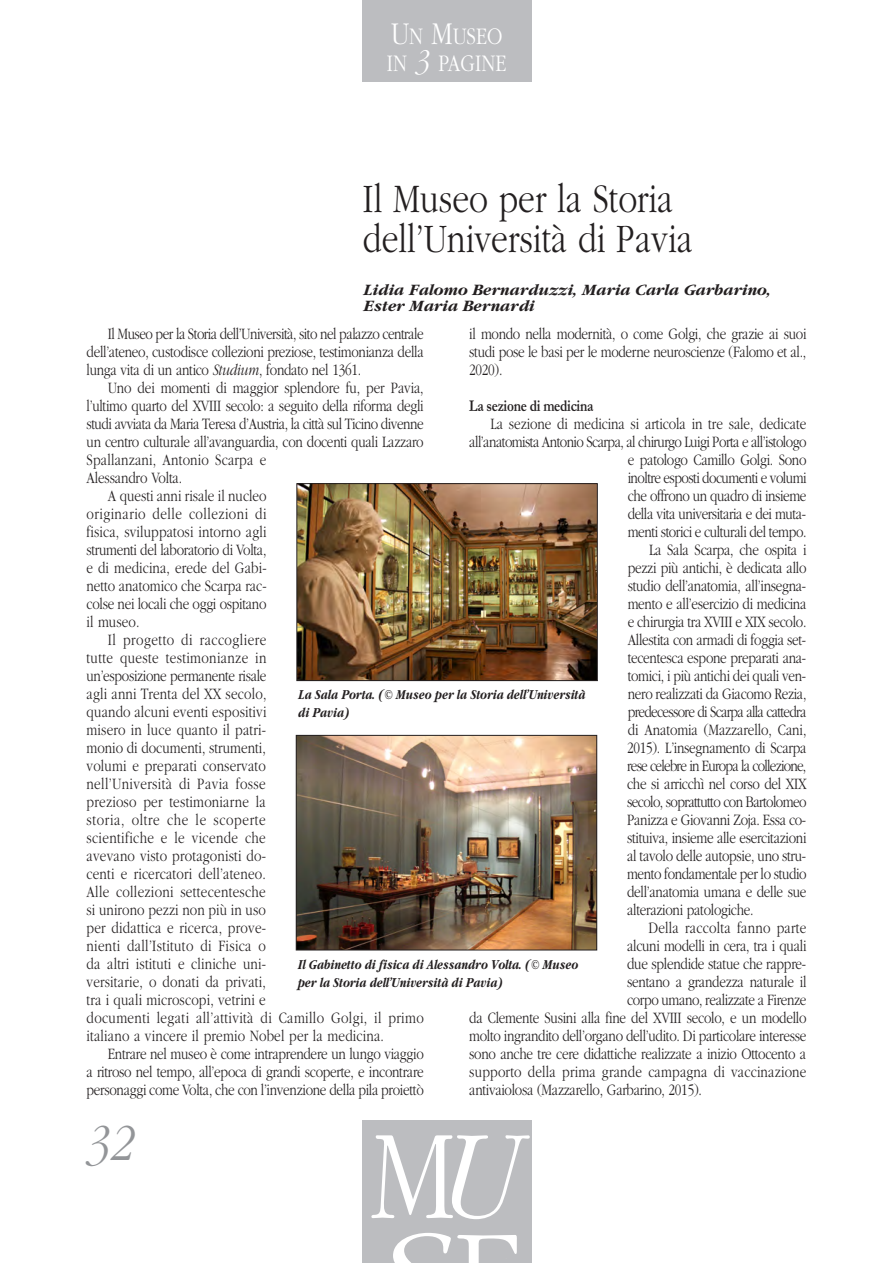
<style>
.page{position:relative;width:893px;height:1263px;background:#fff}
.page>*{position:absolute;margin:0;border:0;box-sizing:border-box;transform-origin:0 0}
.t1{font:300 132px "Garamond";color:#fff;scale:.8 1}
.t2{font:italic 300 54px "Garamond";color:#939598;scale:.8 1}
.t3{font:300 42px "Garamond";color:#231f20;scale:.8 1}
.t4{font:300 24.75px "Garamond";color:#fff;scale:.8 1}
.t5{font:300 16.5px/18px "Garamond";letter-spacing:-.02em;color:#231f20;text-align:justify;scale:.8 1}
.t6{font:300 16.5px/18px "Garamond";letter-spacing:.015em;color:#231f20;scale:.8 1}
.t7{font:italic 700 16.5px "Garamond";color:#231f20}
.t8{font:300 16.5px "Garamond";letter-spacing:.02em;color:#231f20;scale:.8 1}
.t9{font:700 16.5px "Garamond";letter-spacing:-.02em;color:#231f20;scale:.8 1}
.t10{font:italic 700 14.25px/18px "Garamond";color:#231f20;scale:.8 1}
.s1{font-size:33px}
.s2{font-style:italic;font-size:33px}
.s3{font-style:italic}
</style>
<div class="page">
<div style="left:362px;top:0;width:170px;height:82px;background:#bcbdc0"></div>
<div style="left:362px;top:1120px;width:169px;height:143px;background:#bcbdc0"></div>
<img style="left:298px;top:485px;width:298px;height:194px">
<div style="left:296px;top:483px;width:302px;height:198px;border:1px solid #231f20"></div>
<img style="left:298px;top:737px;width:297px;height:211px">
<div style="left:296px;top:735px;width:301px;height:215px;border:1px solid #231f20"></div>
<p class="t4" style="left:391px;top:26px;width:141px"><span class="s1">U</span>N <span class="s1">M</span>USEO</p>
<p class="t4" style="left:387px;top:53px;width:151px">IN <span class="s2">3</span> PAGINE</p>
<p class="t3" style="left:363px;top:183px;width:390px">Il Museo per la Storia</p>
<p class="t3" style="left:363px;top:222px;width:414px">dell’Università di Pavia</p>
<p class="t7" style="left:363px;top:284px;width:409px">Lidia Falomo Bernarduzzi, Maria Carla Garbarino,</p>
<p class="t7" style="left:363px;top:300px;width:173px">Ester Maria Bernardi</p>
<p class="t5" style="left:87px;top:326px;width:423px;text-indent:21px">Il Museo per la Storia dell’Università, sito nel palazzo centrale dell’ateneo, custodisce collezioni preziose, testimonianza della lunga vita di un antico <span class="s3">Studium</span>, fondato nel 1361.</p>
<p class="t5" style="left:87px;top:380px;width:423px;text-align:left;text-indent:21px">Uno dei momenti di maggior splendore fu, per Pavia, l’ultimo quarto del XVIII secolo: a seguito della riforma degli studi avviata da Maria Teresa d’Austria, la città sul Ticino divenne un centro culturale all’avanguardia, con docenti quali Lazzaro Spallanzani, Antonio Scarpa e<br>Alessandro Volta.</p>
<p class="t5" style="left:87px;top:488px;width:227px;text-indent:21px">A questi anni risale il nucleo originario delle collezioni di fisica, sviluppatosi intorno agli strumenti del laboratorio di Volta, e di medicina, erede del Gabi&shy;netto anatomico che Scarpa rac&shy;colse nei locali che oggi ospitano il museo.</p>
<p class="t6" style="left:87px;top:632px;width:423px;text-indent:21px">Il progetto di raccogliere<br>tutte queste testimonianze in<br>un’esposizione permanente risale<br>agli anni Trenta del XX secolo,<br>quando alcuni eventi espositivi<br>misero in luce quanto il patri-<br>monio di documenti, strumenti,<br>volumi e preparati conservato<br>nell’Università di Pavia fosse<br>prezioso per testimoniarne la<br>storia, oltre che le scoperte<br>scientifiche e le vicende che<br>avevano visto protagonisti do-<br>centi e ricercatori dell’ateneo.<br>Alle collezioni settecentesche<br>si unirono pezzi non più in uso<br>per didattica e ricerca, prove-<br>nienti dall’Istituto di Fisica o<br>da altri istituti e cliniche uni-<br>versitarie, o donati da privati,<br>tra i quali microscopi, vetrini e<br>documenti legati all’attività di Camillo Golgi, il primo italiano a vincere il premio Nobel per la medicina.</p>
<p class="t5" style="left:87px;top:1046px;width:423px;text-indent:21px">Entrare nel museo è come intraprendere un lungo viaggio a ritroso nel tempo, all’epoca di grandi scoperte, e incontrare personaggi come Volta, che con l’invenzione della pila proiettò</p>
<p class="t5" style="left:469px;top:326px;width:423px">il mondo nella modernità, o come Golgi, che grazie ai suoi studi pose le basi per le moderne neuroscienze (Falomo et al., 2020).</p>
<p class="t9" style="left:469px;top:399px;width:157px">La sezione di medicina</p>
<p class="t5" style="left:469px;top:416px;width:423px;text-align:right">La sezione di medicina si articola in tre sale, dedicate all’anatomista Antonio Scarpa, al chirurgo Luigi Porta e all’istologo e patologo Camillo Golgi. Sono<br>inoltre esposti documenti e volumi<br>che offrono un quadro di insieme<br>della vita universitaria e dei muta-<br>menti storici e culturali del tempo.</p>
<p class="t5" style="left:627px;top:542px;width:226px;text-indent:22px">La Sala Scarpa, che ospita i pezzi più antichi, è dedicata allo studio dell’anatomia, all’insegna&shy;mento e all’esercizio di medicina e chirurgia tra XVIII e XIX secolo.<br>Allestita con armadi di foggia set&shy;tecentesca espone preparati ana&shy;tomici, i più antichi dei quali ven&shy;nero realizzati da Giacomo Rezia, predecessore di Scarpa alla cattedra di Anatomia (Mazzarello, Cani, 2015). L’insegnamento di Scarpa rese celebre in Europa la collezione, che si arricchì nel corso del XIX secolo, soprattutto con Bartolomeo Panizza e Giovanni Zoja. Essa co&shy;stituiva, insieme alle esercitazioni al tavolo delle autopsie, uno stru&shy;mento fondamentale per lo studio dell’anatomia umana e delle sue alterazioni patologiche.</p>
<p class="t8" style="left:648px;top:921px;width:199px">Della raccolta fanno parte</p>
<p class="t5" style="left:627px;top:938px;width:226px">alcuni modelli in cera, tra i quali</p>
<p class="t5" style="left:627px;top:956px;width:225px">due splendide statue che rappre-</p>
<p class="t5" style="left:627px;top:974px;width:226px">sentano a grandezza naturale il</p>
<p class="t5" style="left:627px;top:992px;width:226px">corpo umano, realizzate a Firenze</p>
<p class="t5" style="left:469px;top:1010px;width:423px">da Clemente Susini alla fine del XVIII secolo, e un modello</p>
<p class="t5" style="left:469px;top:1028px;width:423px">molto ingrandito dell’organo dell’udito. Di particolare interesse</p>
<p class="t5" style="left:469px;top:1046px;width:423px">sono anche tre cere didattiche realizzate a inizio Ottocento a</p>
<p class="t6" style="left:469px;top:1064px;width:423px">supporto della prima grande campagna di vaccinazione</p>
<p class="t5" style="left:469px;top:1082px;width:292px">antivaiolosa (Mazzarello, Garbarino, 2015).</p>
<p class="t10" style="left:298px;top:687px;width:361px">La Sala Porta. (© Museo per la Storia dell’Università di Pavia)</p>
<p class="t10" style="left:297px;top:957px;width:352px">Il Gabinetto di fisica di Alessandro Volta. (© Museo per la Storia dell’Università di Pavia)</p>
<p class="t2" style="left:87px;top:1122px;width:61px">32</p>
<p class="t1" style="left:371px;top:1124px;width:180px">M<span class="s3">U</span></p>
</div>
